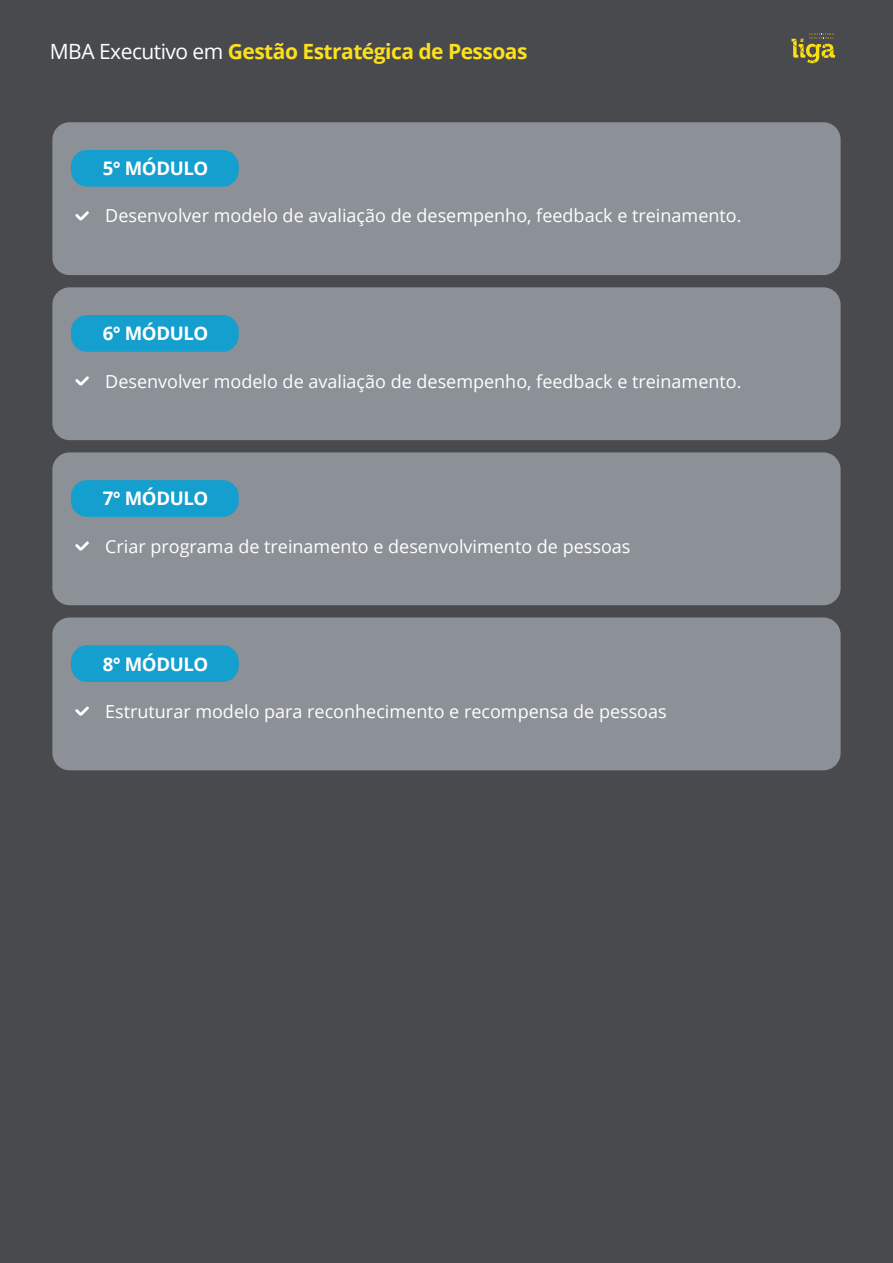
<style>
.page{position:relative;width:893px;height:1263px;background:#484a4d}
.page>*{position:absolute;margin:0;border:0;box-sizing:border-box;transform-origin:0 0}
.t1{font:700 21px "Open Sans";letter-spacing:-.025em;color:#fde01a}
.t2{font:700 18.6px "Open Sans";letter-spacing:-.025em;color:#fff}
.t3{font:18px "Open Sans";color:#fff}
.s1{font-weight:400;color:#fff}
</style>
<div class="page">
<svg style="left:791px;top:33px;width:44px;height:30px"></svg>
<div style="left:52px;top:122px;width:789px;height:153px;background:#8c9197;border-radius:17px"></div>
<div style="left:71px;top:150px;width:168px;height:37px;background:#149fce;border-radius:16px"></div>
<svg style="left:75px;top:211px;width:14px;height:9px"></svg>
<div style="left:52px;top:287px;width:789px;height:153px;background:#8c9197;border-radius:17px"></div>
<div style="left:71px;top:315px;width:168px;height:37px;background:#149fce;border-radius:16px"></div>
<svg style="left:75px;top:376px;width:14px;height:9px"></svg>
<div style="left:52px;top:452px;width:789px;height:153px;background:#8c9197;border-radius:17px"></div>
<div style="left:71px;top:480px;width:168px;height:37px;background:#149fce;border-radius:16px"></div>
<svg style="left:75px;top:541px;width:14px;height:9px"></svg>
<div style="left:52px;top:617px;width:789px;height:153px;background:#8c9197;border-radius:17px"></div>
<div style="left:71px;top:645px;width:168px;height:37px;background:#149fce;border-radius:16px"></div>
<svg style="left:75px;top:706px;width:14px;height:10px"></svg>
<p class="t1" style="left:50px;top:43px;width:479px"><span class="s1">MBA Executivo em</span> Gestão Estratégica de Pessoas</p>
<p class="t2" style="left:103px;top:161px;width:107px">5° MÓDULO</p>
<p class="t3" style="left:105px;top:209px;width:638px">Desenvolver modelo de avaliação de desempenho, feedback e treinamento.</p>
<p class="t2" style="left:103px;top:326px;width:107px">6° MÓDULO</p>
<p class="t3" style="left:105px;top:374px;width:638px">Desenvolver modelo de avaliação de desempenho, feedback e treinamento.</p>
<p class="t2" style="left:103px;top:491px;width:107px">7° MÓDULO</p>
<p class="t3" style="left:105px;top:539px;width:527px">Criar programa de treinamento e desenvolvimento de pessoas</p>
<p class="t2" style="left:103px;top:656px;width:107px">8° MÓDULO</p>
<p class="t3" style="left:105px;top:704px;width:563px">Estruturar modelo para reconhecimento e recompensa de pessoas</p>
</div>
